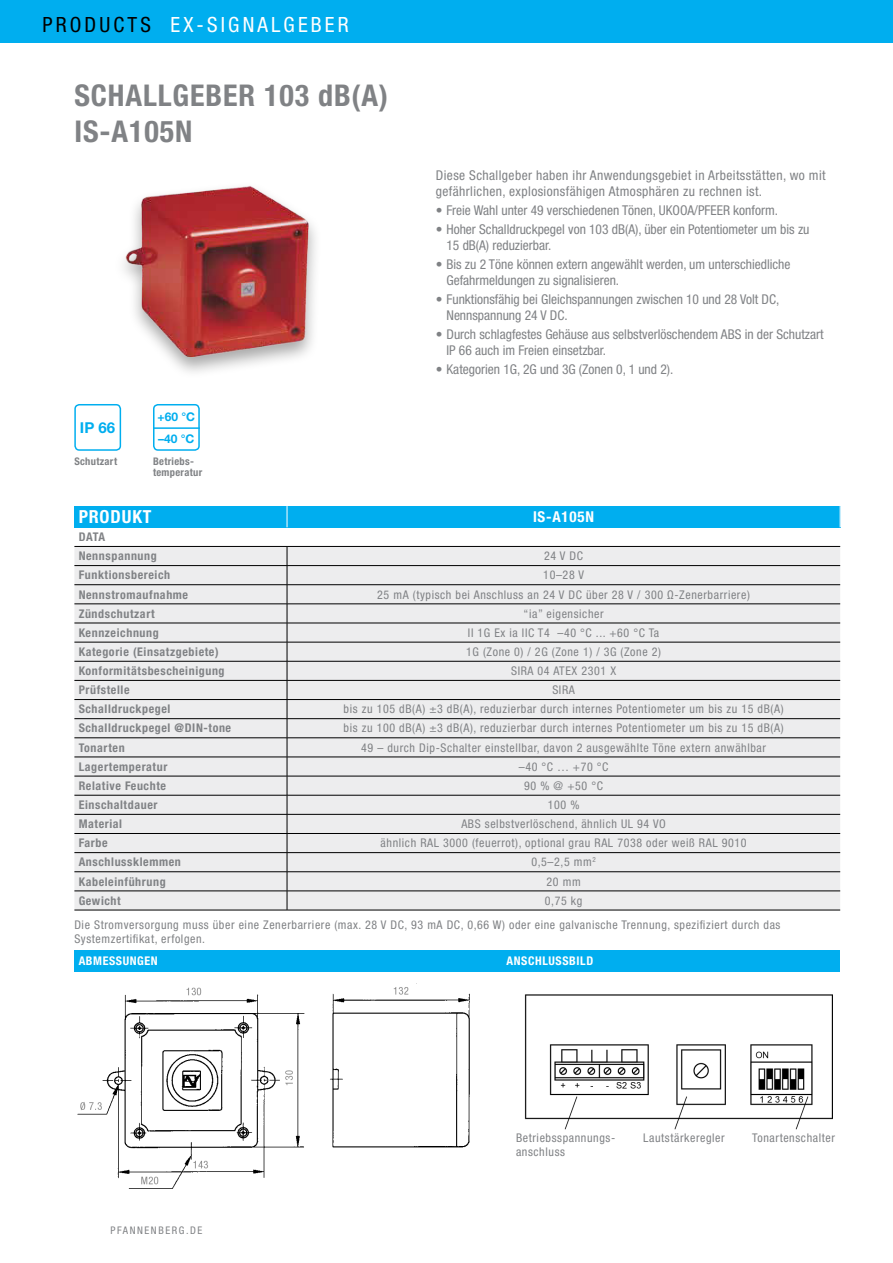
<style>
.page{position:relative;width:893px;height:1263px;background:#fff}
.page>*{position:absolute;margin:0;border:0;box-sizing:border-box;transform-origin:0 0}
.t1{font:700 condensed 30px/36px "Helvetica Neue LTW1 G";letter-spacing:.03em;color:#808285}
.t2{font:condensed 21px "Helvetica Neue LTW1 G";letter-spacing:.15em;color:#fff}
.t3{font:700 condensed 18px "Helvetica Neue LTW1 G";letter-spacing:.05em;color:#fff}
.t4{font:700 condensed 15px "Helvetica Neue LTW1 G";letter-spacing:.05em;color:#fff}
.t5{font:700 15px "Helvetica Neue LTW1 G";color:#00aeef}
.t6{font:condensed 13.5px/16.5px "Helvetica Neue LTW1 G";color:#808285}
.t7{font:condensed 13.5px/16.5px "Helvetica Neue LTW1 G";letter-spacing:.03em;color:#808285}
.t8{font:condensed 12px/24.6px "Helvetica Neue LTW1 G";letter-spacing:.05em;color:#808285}
.t9{font:700 condensed 12px/19.2px "Helvetica Neue LTW1 G";letter-spacing:.05em;color:#808285}
.t10{font:700 condensed 12px "Helvetica Neue LTW1 G";letter-spacing:.05em;color:#fff}
.t11{font:700 12px/22.5px "Helvetica Neue LTW1 G";color:#00aeef}
.t12{font:700 condensed 10.5px/11.2px "Helvetica Neue LTW1 G";letter-spacing:.03em;color:#808285}
.t13{font:condensed 10.5px "Helvetica Neue LTW1 G";letter-spacing:.15em;color:#808285}
.s1{color:#000}
</style>
<div class="page">
<div style="left:0;top:0;width:893px;height:43px;background:#00aeef"></div>
<div style="left:74px;top:950px;width:766px;height:22px;background:#00aeef"></div>
<div style="left:113px;top:181px;width:209px;height:198px;background:#000;opacity:.35"></div>
<img style="left:123px;top:183px;width:199px;height:180px">
<div style="left:74px;top:404px;width:47px;height:47px;border:2px solid #00aeef;border-radius:4px"></div>
<div style="left:153px;top:404px;width:47px;height:47px;border:2px solid #00aeef;border-radius:4px"></div>
<hr style="left:153px;top:427px;width:47px;height:2px;background:#00aeef">
<div style="left:74px;top:506px;width:213px;height:21px;background:#00aeef"></div>
<div style="left:287px;top:506px;width:553px;height:21px;background:#00aeef"></div>
<div style="left:74px;top:547px;width:213px;height:363px;background:#ededee"></div>
<div style="left:288px;top:547px;width:552px;height:363px;background:#ededee"></div>
<svg style="left:840px;top:506px;width:1px;height:21px"></svg>
<svg style="left:287px;top:506px;width:1px;height:21px"></svg>
<hr style="left:74px;top:546px;width:213px;height:1px;background:#000">
<hr style="left:287px;top:546px;width:553px;height:1px;background:#000">
<hr style="left:74px;top:565px;width:213px;height:1px;background:#000">
<hr style="left:287px;top:565px;width:553px;height:1px;background:#000">
<hr style="left:74px;top:584px;width:213px;height:1px;background:#000">
<hr style="left:287px;top:584px;width:553px;height:1px;background:#000">
<hr style="left:74px;top:604px;width:213px;height:1px;background:#000">
<hr style="left:287px;top:604px;width:553px;height:1px;background:#000">
<hr style="left:74px;top:623px;width:213px;height:1px;background:#000">
<hr style="left:287px;top:623px;width:553px;height:1px;background:#000">
<hr style="left:74px;top:642px;width:213px;height:1px;background:#000">
<hr style="left:287px;top:642px;width:553px;height:1px;background:#000">
<hr style="left:74px;top:661px;width:213px;height:1px;background:#000">
<hr style="left:287px;top:661px;width:553px;height:1px;background:#000">
<hr style="left:74px;top:680px;width:213px;height:1px;background:#000">
<hr style="left:287px;top:680px;width:553px;height:1px;background:#000">
<hr style="left:74px;top:699px;width:213px;height:1px;background:#000">
<hr style="left:287px;top:699px;width:553px;height:1px;background:#000">
<hr style="left:74px;top:718px;width:213px;height:1px;background:#000">
<hr style="left:287px;top:718px;width:553px;height:1px;background:#000">
<hr style="left:74px;top:737px;width:213px;height:1px;background:#000">
<hr style="left:287px;top:737px;width:553px;height:1px;background:#000">
<hr style="left:74px;top:757px;width:213px;height:1px;background:#000">
<hr style="left:287px;top:757px;width:553px;height:1px;background:#000">
<hr style="left:74px;top:776px;width:213px;height:1px;background:#000">
<hr style="left:287px;top:776px;width:553px;height:1px;background:#000">
<hr style="left:74px;top:795px;width:213px;height:1px;background:#000">
<hr style="left:287px;top:795px;width:553px;height:1px;background:#000">
<hr style="left:74px;top:814px;width:213px;height:1px;background:#000">
<hr style="left:287px;top:814px;width:553px;height:1px;background:#000">
<hr style="left:74px;top:833px;width:213px;height:1px;background:#000">
<hr style="left:287px;top:833px;width:553px;height:1px;background:#000">
<hr style="left:74px;top:852px;width:213px;height:1px;background:#000">
<hr style="left:287px;top:852px;width:553px;height:1px;background:#000">
<hr style="left:74px;top:871px;width:213px;height:1px;background:#000">
<hr style="left:287px;top:871px;width:553px;height:1px;background:#000">
<hr style="left:74px;top:891px;width:213px;height:1px;background:#000">
<hr style="left:287px;top:891px;width:553px;height:1px;background:#000">
<svg style="left:287px;top:547px;width:1px;height:363px"></svg>
<hr style="left:74px;top:910px;width:213px;height:1px;background:#000">
<hr style="left:287px;top:910px;width:553px;height:1px;background:#000">
<img style="left:78px;top:983px;width:755px;height:205px">
<div style="left:511px;top:1130px;width:334px;height:27px;background:#fff"></div>
<h2 class="t2" style="left:43px;top:12px;width:308px"><span class="s1">PRODUCTS</span> EX-SIGNALGEBER</h2>
<h1 class="t1" style="left:74px;top:78px;width:315px">SCHALLGEBER 103 dB(A)<br>IS-A105N</h1>
<p class="t5" style="left:80px;top:418px;width:37px">IP 66</p>
<p class="t12" style="left:74px;top:455px;width:44px">Schutzart</p>
<p class="t11" style="left:157px;top:405px;width:39px">+60 °C –40 °C</p>
<p class="t12" style="left:153px;top:455px;width:51px">Betriebs&shy;temperatur</p>
<p class="t7" style="left:436px;top:167px;width:391px">Diese Schallgeber haben ihr Anwendungsgebiet in Arbeitsstätten, wo mit gefährlichen, explosionsfähigen Atmosphären zu rechnen ist.</p>
<p class="t6" style="left:436px;top:202px;width:344px">• Freie Wahl unter 49 verschiedenen Tönen, UKOOA/PFEER konform.</p>
<p class="t6" style="left:446px;top:221px;width:364px;text-indent:-11px">• Hoher Schalldruckpegel von 103 dB(A), über ein Potentiometer um bis zu<br>15 dB(A) reduzierbar.</p>
<p class="t6" style="left:446px;top:256px;width:346px;text-indent:-11px">• Bis zu 2 Töne können extern angewählt werden, um unterschiedliche<br>Gefahrmeldungen zu signalisieren.</p>
<p class="t6" style="left:446px;top:291px;width:334px;text-indent:-11px">• Funktionsfähig bei Gleichspannungen zwischen 10 und 28 Volt DC,<br>Nennspannung 24 V DC.</p>
<p class="t6" style="left:446px;top:326px;width:379px;text-indent:-11px">• Durch schlagfestes Gehäuse aus selbstverlöschendem ABS in der Schutzart<br>IP 66 auch im Freien einsetzbar.</p>
<p class="t6" style="left:436px;top:361px;width:239px">• Kategorien 1G, 2G und 3G (Zonen 0, 1 und 2).</p>
<h3 class="t3" style="left:79px;top:506px;width:74px">PRODUKT</h3>
<p class="t4" style="left:533px;top:508px;width:63px">IS-A105N</p>
<p class="t9" style="left:79px;top:527px;width:80px">DATA<br>Nennspannung</p>
<p class="t8" style="left:544px;top:544px;width:40px">24 V DC</p>
<p class="t9" style="left:79px;top:566px;width:93px">Funktionsbereich</p>
<p class="t8" style="left:543px;top:563px;width:42px">10–28 V</p>
<p class="t9" style="left:79px;top:585px;width:111px">Nennstromaufnahme</p>
<p class="t8" style="left:377px;top:582px;width:374px">25 mA (typisch bei Anschluss an 24 V DC über 28 V / 300 Ω-Zenerbarriere)</p>
<p class="t9" style="left:79px;top:604px;width:78px">Zündschutzart</p>
<p class="t8" style="left:524px;top:601px;width:82px">“ia” eigensicher</p>
<p class="t9" style="left:79px;top:623px;width:82px">Kennzeichnung</p>
<p class="t8" style="left:468px;top:620px;width:193px">II 1G Ex ia IIC T4 –40 °C ... +60 °C Ta</p>
<p class="t9" style="left:79px;top:642px;width:142px">Kategorie (Einsatzgebiete)</p>
<p class="t8" style="left:466px;top:639px;width:196px">1G (Zone 0) / 2G (Zone 1) / 3G (Zone 2)</p>
<p class="t9" style="left:79px;top:661px;width:147px">Konformitätsbescheinigung</p>
<p class="t8" style="left:511px;top:659px;width:107px">SIRA 04 ATEX 2301 X</p>
<p class="t9" style="left:79px;top:680px;width:52px">Prüfstelle</p>
<p class="t8" style="left:552px;top:678px;width:24px">SIRA</p>
<p class="t9" style="left:79px;top:699px;width:93px">Schalldruckpegel</p>
<p class="t8" style="left:344px;top:697px;width:441px">bis zu 105 dB(A) ±3 dB(A), reduzierbar durch internes Potentiometer um bis zu 15 dB(A)</p>
<p class="t9" style="left:79px;top:719px;width:154px">Schalldruckpegel @DIN-tone</p>
<p class="t8" style="left:344px;top:716px;width:441px">bis zu 100 dB(A) ±3 dB(A), reduzierbar durch internes Potentiometer um bis zu 15 dB(A)</p>
<p class="t9" style="left:79px;top:738px;width:48px">Tonarten</p>
<p class="t8" style="left:361px;top:735px;width:406px">49 – durch Dip-Schalter einstellbar, davon 2 ausgewählte Töne extern anwählbar</p>
<p class="t9" style="left:79px;top:757px;width:90px">Lagertemperatur</p>
<p class="t8" style="left:519px;top:754px;width:91px">–40 °C … +70 °C</p>
<p class="t9" style="left:79px;top:776px;width:89px">Relative Feuchte</p>
<p class="t8" style="left:524px;top:773px;width:80px">90 % @ +50 °C</p>
<p class="t9" style="left:79px;top:795px;width:80px">Einschaltdauer</p>
<p class="t8" style="left:548px;top:792px;width:33px">100 %</p>
<p class="t9" style="left:79px;top:814px;width:45px">Material</p>
<p class="t8" style="left:461px;top:812px;width:206px">ABS selbstverlöschend, ähnlich UL 94 VO</p>
<p class="t9" style="left:79px;top:833px;width:31px">Farbe</p>
<p class="t8" style="left:381px;top:831px;width:367px">ähnlich RAL 3000 (feuerrot), optional grau RAL 7038 oder weiß RAL 9010</p>
<p class="t9" style="left:79px;top:852px;width:104px">Anschlussklemmen</p>
<p class="t8" style="left:531px;top:850px;width:66px">0,5–2,5 mm<sup>2</sup></p>
<p class="t9" style="left:79px;top:872px;width:89px">Kabeleinführung</p>
<p class="t8" style="left:547px;top:869px;width:36px">20 mm</p>
<p class="t9" style="left:79px;top:891px;width:44px">Gewicht</p>
<p class="t8" style="left:74px;top:888px;width:708px;text-indent:470px">0,75 kg<br>Die Stromversorgung muss über eine Zenerbarriere (max. 28 V DC, 93 mA DC, 0,66 W) oder eine galvanische Trennung, spezifiziert durch das</p>
<p class="t8" style="left:74px;top:926px;width:132px">Systemzertifikat, erfolgen.</p>
<p class="t10" style="left:79px;top:954px;width:81px">ABMESSUNGEN</p>
<p class="t10" style="left:506px;top:954px;width:88px">ANSCHLUSSBILD</p>
<p class="t13" style="left:111px;top:1224px;width:93px">PFANNENBERG.DE</p>
<p class="t8" style="left:516px;top:1131px;width:101px;line-height:13.5px">Betriebsspannungs&shy;anschluss</p>
<p class="t8" style="left:643px;top:1125px;width:83px">Lautstärkeregler</p>
<p class="t8" style="left:752px;top:1125px;width:84px">Tonartenschalter</p>
</div>
